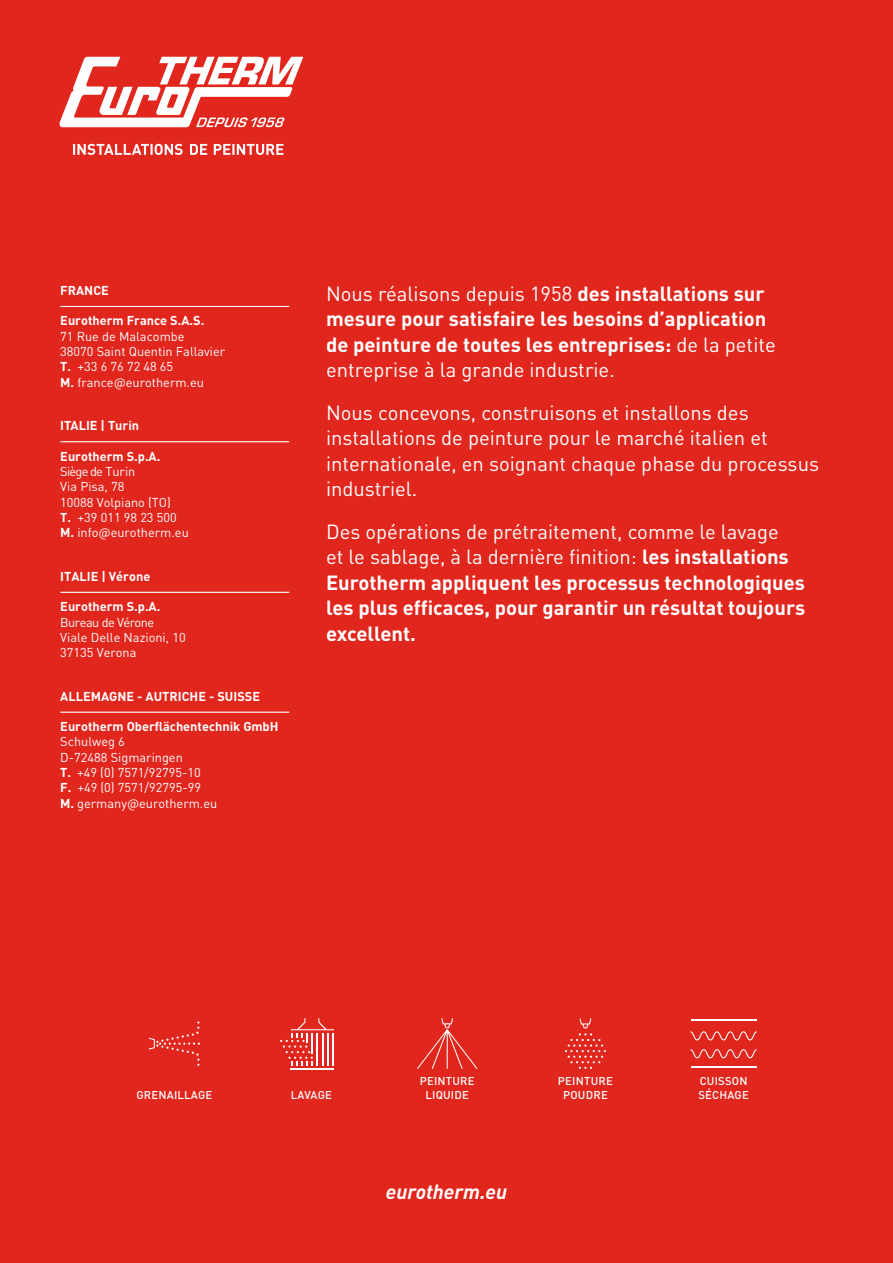
<style>
.page{position:relative;width:893px;height:1263px;background:#e1261d}
.page>*{position:absolute;margin:0;border:0;box-sizing:border-box;transform-origin:0 0}
.t1{font:700 20.25px/25.5px "DIN Pro";color:#fff}
.t2{font:20.25px/25.5px "DIN Pro";color:#fff}
.t3{font:italic 700 20.25px "DIN Pro";color:#fff}
.t4{font:12.75px/15.3px "DIN Pro";color:#fff}
.t5{font:700 12.75px "DIN Pro";color:#fff}
.t6{font:500 11.25px/13.5px "DIN Pro";letter-spacing:.02em;color:#fff;text-align:center}
.s1{font-weight:700}
.s2{font-weight:400}
</style>
<div class="page">
<svg style="left:59px;top:57px;width:244px;height:70px"></svg>
<svg style="left:73px;top:144px;width:210px;height:11px"></svg>
<svg style="left:149px;top:1021px;width:51px;height:45px"></svg>
<hr style="left:291px;top:1068px;width:43px;height:1px;background:#fff">
<svg style="left:280px;top:1018px;width:54px;height:48px"></svg>
<svg style="left:417px;top:1018px;width:60px;height:51px"></svg>
<svg style="left:690px;top:1031px;width:67px;height:9px"></svg>
<svg style="left:690px;top:1049px;width:67px;height:9px"></svg>
<hr style="left:691px;top:1020px;width:66px;height:1px;background:#fff">
<hr style="left:691px;top:1066px;width:66px;height:1px;background:#fff">
<svg style="left:565px;top:1018px;width:41px;height:51px"></svg>
<hr style="left:60px;top:441px;width:229px;height:1px;background:#fff">
<hr style="left:60px;top:592px;width:229px;height:1px;background:#fff">
<hr style="left:60px;top:306px;width:229px;height:1px;background:#fff">
<hr style="left:60px;top:712px;width:229px;height:1px;background:#fff">
<p class="t5" style="left:60px;top:281px;width:50px">FRANCE</p>
<p class="t5" style="left:60px;top:312px;width:146px">Eurotherm France S.A.S.</p>
<p class="t4" style="left:60px;top:327px;width:166px">71 Rue de Malacombe<br>38070 Saint Quentin Fallavier<br><span class="s1">T.</span> +33 6 76 72 48 65<br><span class="s1">M.</span> france@eurotherm.eu</p>
<p class="t5" style="left:60px;top:417px;width:80px">ITALIE | Turin</p>
<p class="t5" style="left:60px;top:447px;width:102px">Eurotherm S.p.A.</p>
<p class="t4" style="left:60px;top:462px;width:130px">Siège de Turin<br>Via Pisa, 78<br>10088 Volpiano (TO)<br><span class="s1">T.</span> +39 011 98 23 500<br><span class="s1">M.</span> info@eurotherm.eu</p>
<p class="t5" style="left:60px;top:567px;width:92px">ITALIE | Vérone</p>
<p class="t5" style="left:60px;top:598px;width:102px">Eurotherm S.p.A.</p>
<p class="t4" style="left:60px;top:613px;width:127px">Bureau de Vérone<br>Viale Delle Nazioni, 10<br>37135 Verona</p>
<p class="t5" style="left:60px;top:687px;width:201px">ALLEMAGNE - AUTRICHE - SUISSE</p>
<p class="t5" style="left:60px;top:718px;width:220px">Eurotherm Oberflächentechnik GmbH</p>
<p class="t4" style="left:60px;top:733px;width:159px">Schulweg 6<br>D-72488 Sigmaringen<br><span class="s1">T.</span> +49 (0) 7571/92795-10<br><span class="s1">F.</span> +49 (0) 7571/92795-99<br><span class="s1">M.</span> germany@eurotherm.eu</p>
<p class="t1" style="left:326px;top:278px;width:451px"><span class="s2">Nous réalisons depuis 1958</span> des installations sur mesure pour satisfaire les besoins d’application de peinture de toutes les entreprises: <span class="s2">de la petite entreprise à la grande industrie.</span></p>
<p class="t2" style="left:326px;top:397px;width:495px">Nous concevons, construisons et installons des installations de peinture pour le marché italien et internationale, en soignant chaque phase du processus industriel.</p>
<p class="t1" style="left:326px;top:516px;width:481px"><span class="s2">Des opérations de prétraitement, comme le lavage<br>et le sablage, à la dernière finition:</span> les installations Eurotherm appliquent les processus technologiques les plus efficaces, pour garantir un résultat toujours excellent.</p>
<p class="t6" style="left:136px;top:1087px;width:77px">GRENAILLAGE</p>
<p class="t6" style="left:291px;top:1087px;width:43px">LAVAGE</p>
<p class="t6" style="left:420px;top:1073px;width:56px">PEINTURE<br>LIQUIDE</p>
<p class="t6" style="left:698px;top:1073px;width:52px;text-align:left">CUISSON<br>SÉCHAGE</p>
<p class="t6" style="left:558px;top:1073px;width:56px">PEINTURE<br>POUDRE</p>
<p class="t3" style="left:386px;top:1175px;width:123px">eurotherm.eu</p>
</div>
